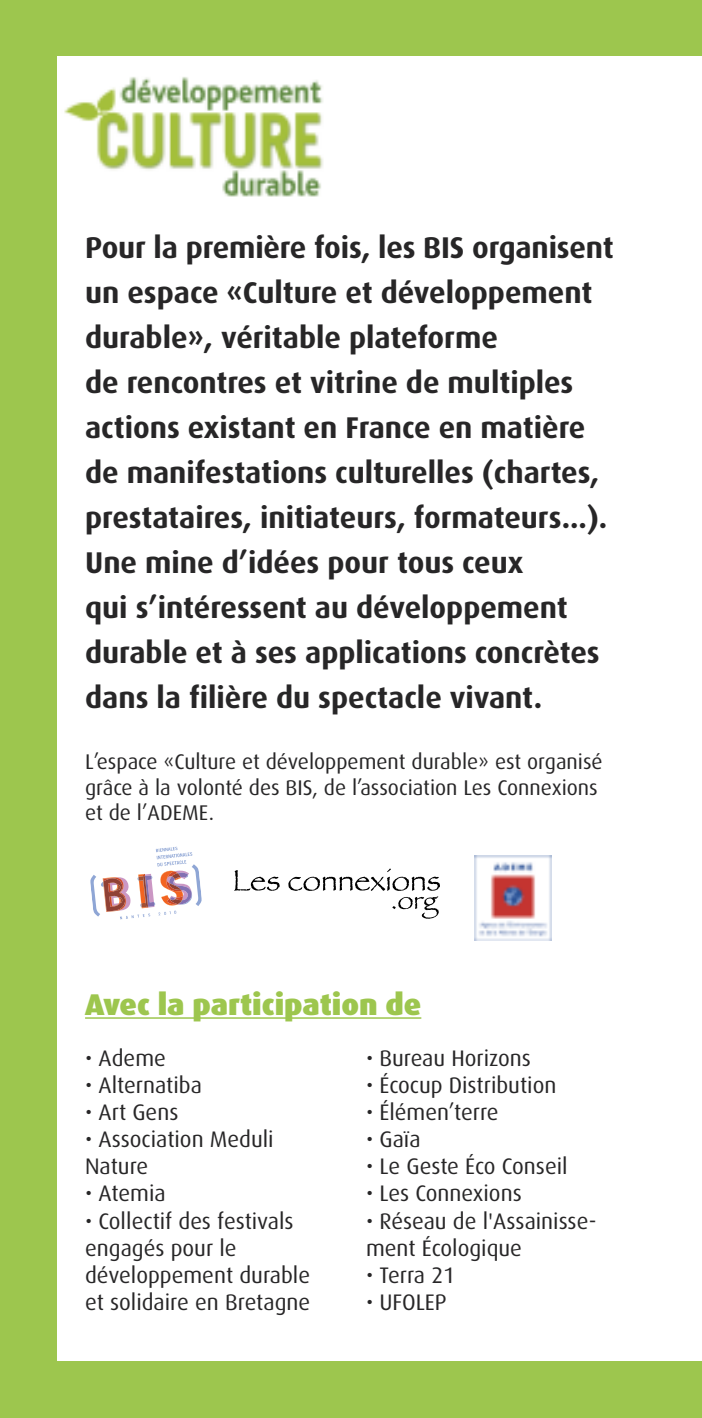
<style>
.page{position:relative;width:702px;height:1418px;background:#fff}
.page>*{position:absolute;margin:0;border:0;box-sizing:border-box;transform-origin:0 0}
.t1{font:700 30px/45px "Dax";color:#272627}
.t2{font:900 30px "Dax";color:#9dc64e}
.t3{font:22.5px/27px "Dax";color:#272627}
.t4{font:21.25px/25.5px "Dax";color:#272627}
</style>
<div class="page">
<div style="left:0;top:0;width:702px;height:1417px;background:#9dc64e"></div>
<div style="left:57px;top:57px;width:645px;height:1304px;background:#fff"></div>
<img style="left:64px;top:77px;width:259px;height:120px">
<hr style="left:85px;top:1017px;width:336px;height:1px;background:#9dc64e">
<svg style="left:90px;top:846px;width:112px;height:73px"></svg>
<img style="left:474px;top:855px;width:77px;height:85px">
<svg style="left:234px;top:870px;width:45px;height:20px"></svg>
<svg style="left:288px;top:868px;width:152px;height:22px"></svg>
<svg style="left:392px;top:896px;width:47px;height:22px"></svg>
<p class="t1" style="left:85px;top:227px;width:530px">Pour la première fois, les BIS organisent un espace «Culture et développement durable», véritable plateforme<br>de rencontres et vitrine de multiples actions existant en France en matière de manifestations culturelles (chartes, prestataires, initiateurs, formateurs...).<br>Une mine d’idées pour tous ceux<br>qui s’intéressent au développement durable et à ses applications concrètes dans la filière du spectacle vivant.</p>
<p class="t4" style="left:85px;top:750px;width:519px">L’espace «Culture et développement durable» est organisé grâce à la volonté des BIS, de l’association Les Connexions et de l’ADEME.</p>
<p class="t2" style="left:85px;top:991px;width:338px">Avec la participation de</p>
<p class="t3" style="left:85px;top:1046px;width:82px">• Ademe</p>
<p class="t3" style="left:85px;top:1073px;width:118px">• Alternatiba</p>
<p class="t3" style="left:85px;top:1100px;width:95px">• Art Gens</p>
<p class="t3" style="left:85px;top:1127px;width:190px">• Association Meduli<br>Nature</p>
<p class="t3" style="left:85px;top:1181px;width:82px">• Atemia</p>
<p class="t3" style="left:85px;top:1208px;width:227px">• Collectif des festivals engagés pour le développement durable et solidaire en Bretagne</p>
<p class="t3" style="left:366px;top:1046px;width:166px">• Bureau Horizons</p>
<p class="t3" style="left:366px;top:1073px;width:192px">• Écocup Distribution</p>
<p class="t3" style="left:366px;top:1100px;width:134px">• Élémen’terre</p>
<p class="t3" style="left:366px;top:1127px;width:56px">• Gaïa</p>
<p class="t3" style="left:366px;top:1154px;width:203px">• Le Geste Éco Conseil</p>
<p class="t3" style="left:366px;top:1181px;width:157px">• Les Connexions</p>
<p class="t3" style="left:366px;top:1208px;width:232px">• Réseau de l'Assainisse&shy;ment Écologique</p>
<p class="t3" style="left:366px;top:1262px;width:91px">• Terra 21</p>
<p class="t3" style="left:366px;top:1289px;width:82px">• UFOLEP</p>
</div>
